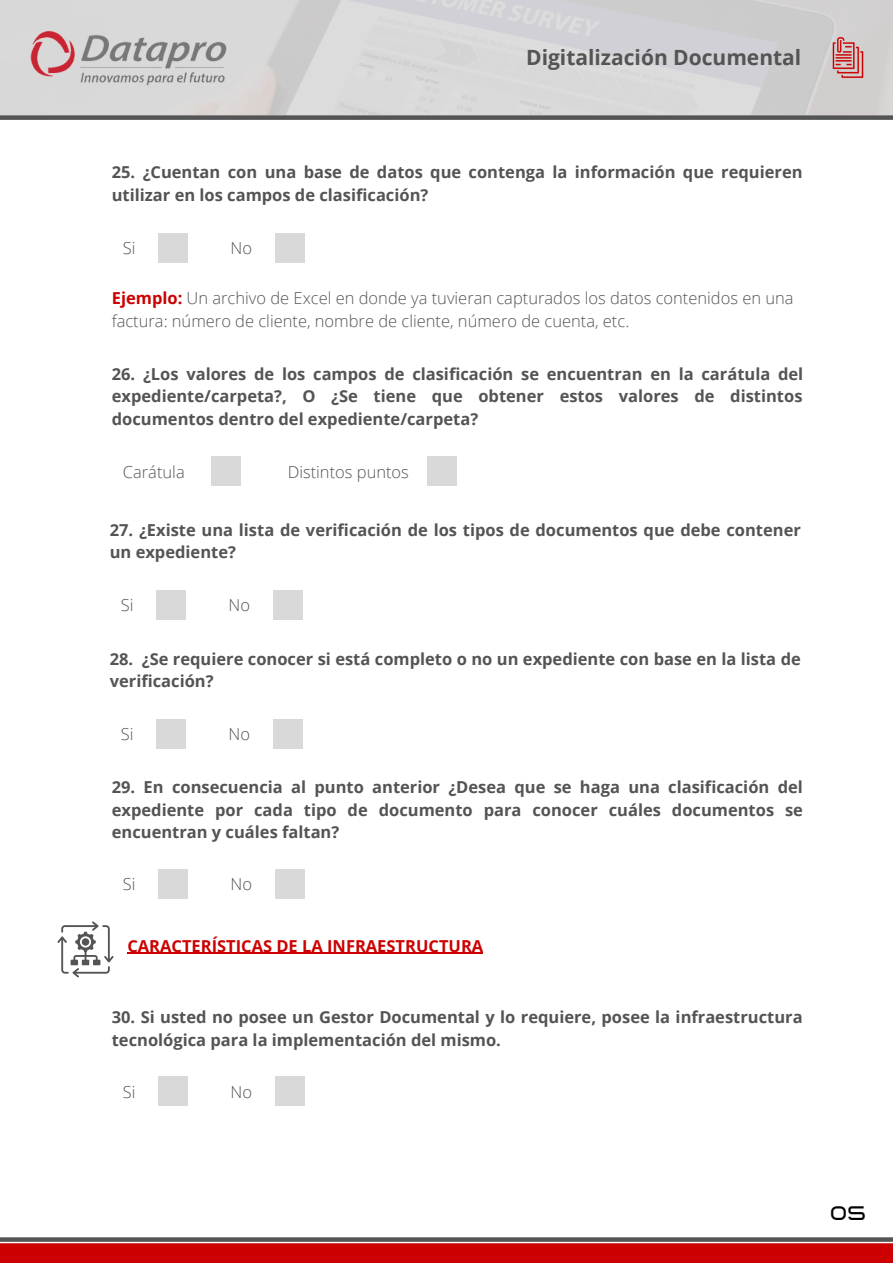
<style>
.page{position:relative;width:893px;height:1264px;background:#fff}
.page>*{position:absolute;margin:0;border:0;box-sizing:border-box;transform-origin:0 0}
.t1{font:700 21px "Open Sans";color:#545454}
.t2{font:700 19.5px "Lastica";color:#000}
.t3{font:700 16.5px/22.5px "Open Sans";color:#545454}
.t4{font:300 16.5px/22.5px "Open Sans";color:#545454}
.t5{font:700 16.5px "Open Sans";color:#c00}
.s1{font-weight:700;color:#c00}
</style>
<div class="page">
<img style="left:0;top:0;width:892px;height:114px">
<div style="left:0;top:115px;width:892px;height:5px;background:#545454"></div>
<img style="left:30px;top:29px;width:197px;height:58px">
<img style="left:823px;top:33px;width:49px;height:49px">
<div style="left:0;top:1243px;width:892px;height:19px;background:#c00"></div>
<svg style="left:0;top:1237px;width:892px;height:4px;background:#616161"></svg>
<div style="left:158px;top:233px;width:29px;height:29px;background:#d9d9d9"></div>
<div style="left:276px;top:233px;width:29px;height:29px;background:#d9d9d9"></div>
<div style="left:211px;top:457px;width:29px;height:29px;background:#d9d9d9"></div>
<div style="left:427px;top:457px;width:29px;height:29px;background:#d9d9d9"></div>
<div style="left:156px;top:590px;width:29px;height:29px;background:#d9d9d9"></div>
<div style="left:274px;top:590px;width:29px;height:29px;background:#d9d9d9"></div>
<div style="left:156px;top:719px;width:29px;height:29px;background:#d9d9d9"></div>
<div style="left:274px;top:719px;width:29px;height:29px;background:#d9d9d9"></div>
<div style="left:158px;top:869px;width:29px;height:29px;background:#d9d9d9"></div>
<div style="left:276px;top:869px;width:29px;height:29px;background:#d9d9d9"></div>
<svg style="left:57px;top:921px;width:57px;height:56px"></svg>
<hr style="left:127px;top:952px;width:356px;height:1px;background:#c00">
<div style="left:158px;top:1076px;width:29px;height:29px;background:#d9d9d9"></div>
<div style="left:276px;top:1076px;width:29px;height:29px;background:#d9d9d9"></div>
<p class="t1" style="left:526px;top:42px;width:277px">Digitalización Documental</p>
<p class="t3" style="left:112px;top:161px;width:692px">25. ¿Cuentan con una base de datos que contenga la información que requieren utilizar en los campos de clasificación?</p>
<p class="t4" style="left:123px;top:236px;width:14px">Si</p>
<p class="t4" style="left:230px;top:236px;width:23px">No</p>
<p class="t4" style="left:112px;top:287px;width:683px"><span class="s1">Ejemplo:</span> Un archivo de Excel en donde ya tuvieran capturados los datos contenidos en una factura: número de cliente, nombre de cliente, número de cuenta, etc.</p>
<p class="t3" style="left:112px;top:362px;width:693px;text-align:justify">26. ¿Los valores de los campos de clasificación se encuentran en la carátula del expediente/carpeta?, O ¿Se tiene que obtener estos valores de distintos documentos dentro del expediente/carpeta?</p>
<p class="t4" style="left:123px;top:460px;width:63px">Carátula</p>
<p class="t4" style="left:288px;top:460px;width:123px">Distintos puntos</p>
<p class="t3" style="left:110px;top:518px;width:692px">27. ¿Existe una lista de verificación de los tipos de documentos que debe contener un expediente?</p>
<p class="t4" style="left:121px;top:593px;width:14px">Si</p>
<p class="t4" style="left:228px;top:593px;width:23px">No</p>
<p class="t3" style="left:110px;top:647px;width:692px">28. ¿Se requiere conocer si está completo o no un expediente con base en la lista de verificación?</p>
<p class="t4" style="left:121px;top:722px;width:14px">Si</p>
<p class="t4" style="left:228px;top:722px;width:23px">No</p>
<p class="t3" style="left:112px;top:775px;width:692px;text-align:justify">29. En consecuencia al punto anterior ¿Desea que se haga una clasificación del expediente por cada tipo de documento para conocer cuáles documentos se encuentran y cuáles faltan?</p>
<p class="t4" style="left:123px;top:872px;width:14px">Si</p>
<p class="t4" style="left:230px;top:872px;width:23px">No</p>
<p class="t5" style="left:127px;top:933px;width:357px">CARACTERÍSTICAS DE LA INFRAESTRUCTURA</p>
<p class="t3" style="left:112px;top:1005px;width:692px">30. Si usted no posee un Gestor Documental y lo requiere, posee la infraestructura tecnológica para la implementación del mismo.</p>
<p class="t4" style="left:123px;top:1080px;width:14px">Si</p>
<p class="t4" style="left:230px;top:1080px;width:23px">No</p>
<p class="t2" style="left:829px;top:1203px;width:38px">05</p>
</div>
